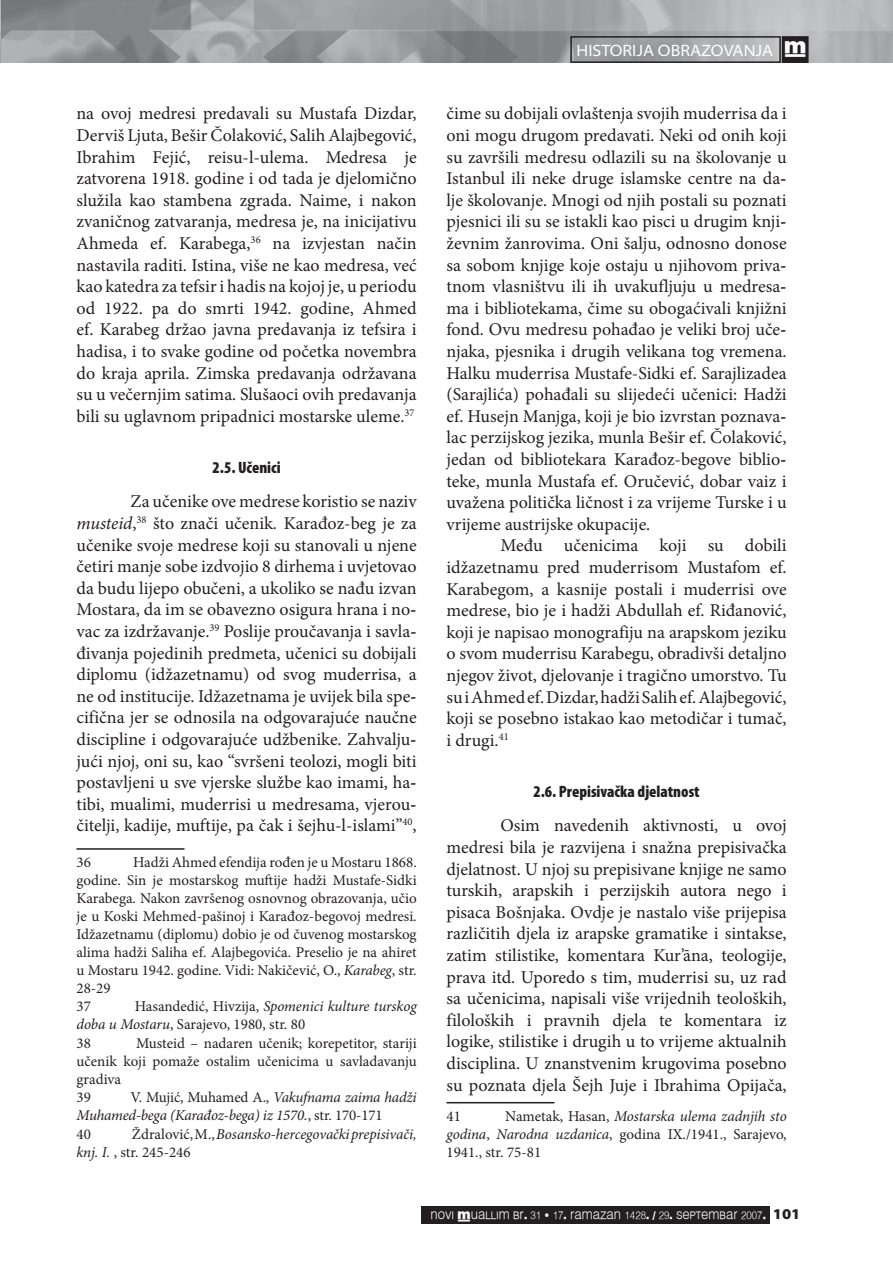
<style>
.page{position:relative;width:893px;height:1263px;background:#fff}
.page>*{position:absolute;margin:0;border:0;box-sizing:border-box;transform-origin:0 0}
.t1{font:18px/21.6px "Minion Pro";color:#231f20;text-align:justify}
.t2{font:900 condensed 16.5px "Myriad Pro";color:#231f20}
.t3{font:semi-expanded 16.5px "Myriad Pro";color:#fff}
.t4{font:15px/18px "Minion Pro";color:#231f20}
.t5{font:italic 15px/18.1px "Minion Pro";letter-spacing:-.015em;color:#231f20}
.t6{font:10.8px "Muallim";color:#f9f9f9;scale:.91 1}
.s1{font-family:"Muallim";font-stretch:normal}
.s2{font-style:italic}
.s3{font-style:normal}
.s4{font-family:"Myriad Pro";font-weight:900;font-stretch:semi-expanded;font-size:15px;color:#231f20}
</style>
<div class="page">
<img style="left:0;top:0;width:893px;height:62px">
<div style="left:570px;top:36px;width:211px;height:27px;border:2px solid #231f20"></div>
<div style="left:783px;top:37px;width:25px;height:25px;background:#231f20"></div>
<div style="left:782px;top:36px;width:27px;height:27px;border:2px solid #231f20"></div>
<div style="left:421px;top:1205px;width:349px;height:18px;background:#231f20"></div>
<hr style="left:76px;top:848px;width:108px;height:2px;background:#231f20">
<hr style="left:446px;top:1102px;width:108px;height:1px;background:#231f20">
<p class="t3" style="left:576px;top:41px;width:231px">HISTORIJA OBRAZOVANJA <span class="s1">†</span></p>
<p class="t1" style="left:76px;top:103px;width:342px">na ovoj medresi predavali su Mustafa Dizdar, Derviš Ljuta, Bešir Čolaković, Salih Alajbegović, Ibrahim Fejić, reisu-l-ulema. Medresa je zatvorena 1918. godine i od tada je djelomično služila kao stambena zgrada. Naime, i nakon zvaničnog zatvaranja, medresa je, na inicijativu Ahmeda ef. Karabega,<sup>36</sup> na izvjestan način nastavila raditi. Istina, više ne kao medresa, već kao katedra za tefsir i hadis na kojoj je, u periodu od 1922. pa do smrti 1942. godine, Ahmed ef. Karabeg držao javna predavanja iz tefsira i hadisa, i to svake godine od početka novembra do kraja aprila. Zimska predavanja održavana su u večernjim satima. Slušaoci ovih predavanja bili su uglavnom pripadnici mostarske uleme.<sup>37</sup></p>
<p class="t2" style="left:213px;top:458px;width:70px">2.5. Učenici</p>
<p class="t1" style="left:76px;top:491px;width:342px;text-indent:54px">Za učenike ove medrese koristio se naziv <span class="s2">musteid</span>,<sup>38</sup> što znači učenik<span class="s2">.</span> Karađoz-beg je za učenike svoje medrese koji su stanovali u njene četiri manje sobe izdvojio 8 dirhema i uvjetovao da budu lijepo obučeni, a ukoliko se nađu izvan Mostara, da im se obavezno osigura hrana i nov vac za izdržavanje.<sup>39</sup> Poslije proučavanja i savlađ đivanja pojedinih predmeta, učenici su dobijali diplomu (idžazetnamu) od svog muderrisa, a ne od institucije. Idžazetnama je uvijek bila spec cifična jer se odnosila na odgovarajuće naučne discipline i odgovarajuće udžbenike. Zahvaljuj jući njoj, oni su, kao “svršeni teolozi, mogli biti postavljeni u sve vjerske službe kao imami, hat tibi, mualimi, muderrisi u medresama, vjerouč čitelji, kadije, muftije, pa čak i šejhu-l-islami”<sup>40</sup>,</p>
<p class="t4" style="left:76px;top:853px;width:16px">36</p>
<p class="t4" style="left:76px;top:853px;width:342px;text-indent:57px">Hadži Ahmed efendija rođen je u Mostaru 1868. godine. Sin je mostarskog muftije hadži Mustafe-Sidki Karabega. Nakon završenog osnovnog obrazovanja, učio je u Koski Mehmed-pašinoj i Karađoz-begovoj medresi.<br>Idžazetnamu (diplomu) dobio je od čuvenog mostarskog alima hadži Saliha ef. Alajbegovića. Preselio je na ahiret u Mostaru 1942. godine. Vidi: Nakičević, O., <span class="s2">Karabeg</span>, str.<br>28-29<br>37</p>
<p class="t4" style="left:76px;top:997px;width:342px;text-indent:58px">Hasandedić, Hivzija, <span class="s2">Spomenici kulture turskog doba u Mostaru</span>, Sarajevo, 1980, str. 80<br>38</p>
<p class="t4" style="left:76px;top:1034px;width:342px;text-indent:60px">Musteid – nadaren učenik; korepetitor, stariji učenik koji pomaže ostalim učenicima u savladavanju gradiva<br>39</p>
<p class="t5" style="left:76px;top:1088px;width:342px;text-indent:54px"><span class="s3">V. Mujić, Muhamed A.,</span> Vakufnama zaima hadži<br>Muhamed-bega (Karađoz-bega) iz 1570.<span class="s3">, str. 170-171<br>40</span></p>
<p class="t5" style="left:76px;top:1125px;width:342px;text-indent:55px"><span class="s3">Ždralović, M.,</span> Bosansko-hercegovački prepisivači, knj. I. <span class="s3">, str. 245-246</span></p>
<p class="t1" style="left:446px;top:103px;width:342px">čime su dobijali ovlaštenja svojih muderrisa da i oni mogu drugom predavati. Neki od onih koji su završili medresu odlazili su na školovanje u Istanbul ili neke druge islamske centre na dal lje školovanje. Mnogi od njih postali su poznati pjesnici ili su se istakli kao pisci u drugim knjiž ževnim žanrovima. Oni šalju, odnosno donose sa sobom knjige koje ostaju u njihovom privat tnom vlasništvu ili ih uvakufljuju u medresam ma i bibliotekama, čime su obogaćivali knjižni fond. Ovu medresu pohađao je veliki broj učen njaka, pjesnika i drugih velikana tog vremena.<br>Halku muderrisa Mustafe-Sidki ef. Sarajlizadea (Sarajlića) pohađali su slijedeći učenici: Hadži ef. Husejn Manjga, koji je bio izvrstan poznaval lac perzijskog jezika, munla Bešir ef. Čolaković, jedan od bibliotekara Karađoz-begove bibliot teke, munla Mustafa ef. Oručević, dobar vaiz i uvažena politička ličnost i za vrijeme Turske i u vrijeme austrijske okupacije.</p>
<p class="t1" style="left:446px;top:535px;width:342px;text-indent:54px">Među učenicima koji su dobili idžazetnamu pred muderrisom Mustafom ef.<br>Karabegom, a kasnije postali i muderrisi ove medrese, bio je i hadži Abdullah ef. Riđanović, koji je napisao monografiju na arapskom jeziku o svom muderrisu Karabegu, obradivši detaljno njegov život, djelovanje i tragično umorstvo. Tu su i Ahmed ef. Dizdar, hadži Salih ef. Alajbegović, koji se posebno istakao kao metodičar i tumač, i drugi.<sup>41</sup></p>
<p class="t2" style="left:533px;top:782px;width:168px">2.6. Prepisivačka djelatnost</p>
<p class="t1" style="left:446px;top:815px;width:342px;text-indent:54px">Osim navedenih aktivnosti, u ovoj medresi bila je razvijena i snažna prepisivačka djelatnost. U njoj su prepisivane knjige ne samo turskih, arapskih i perzijskih autora nego i pisaca Bošnjaka. Ovdje je nastalo više prijepisa različitih djela iz arapske gramatike i sintakse, zatim stilistike, komentara Kur’āna, teologije, prava itd. Uporedo s tim, muderrisi su, uz rad sa učenicima, napisali više vrijednih teoloških, filoloških i pravnih djela te komentara iz logike, stilistike i drugih u to vrijeme aktualnih disciplina. U znanstvenim krugovima posebno su poznata djela Šejh Juje i Ibrahima Opijača,</p>
<p class="t4" style="left:446px;top:1107px;width:16px">41</p>
<p class="t4" style="left:446px;top:1107px;width:342px;text-align:justify;text-indent:59px">Nametak, Hasan, <span class="s2">Mostarska ulema zadnjih sto godina</span>, <span class="s2">Narodna uzdanica</span>, godina IX./1941., Sarajevo, 1941., str. 75-81</p>
<p class="t6" style="left:430px;top:1208px;width:408px">NOVI †UALLIM BR. 31 • 17. RAMAZAN 1428. / 29. SEPTEMBAR 2007. <span class="s4">101</span></p>
</div>
